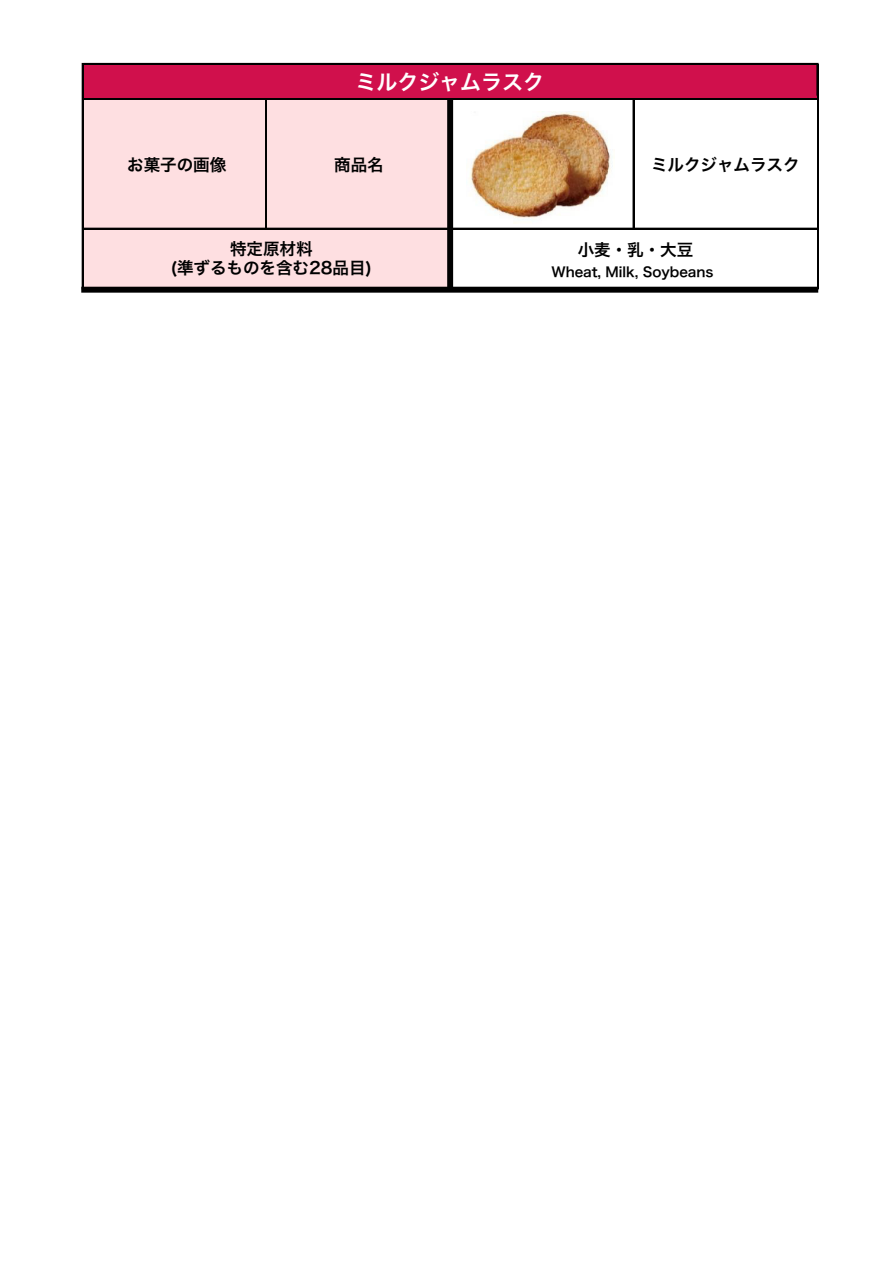
<style>
.page{position:relative;width:893px;height:1263px;background:#fff}
.page>*{position:absolute;margin:0;border:0;box-sizing:border-box;transform-origin:0 0}
.t1{font:21px "Hiragino Sans W6";letter-spacing:-.005em;color:#fff}
.t2{font:16.5px/18.3px "Hiragino Sans W6";letter-spacing:-.005em;color:#000;text-align:center}
.t3{font:13.5px "Hiragino Sans W6";letter-spacing:-.005em;color:#000}
</style>
<div class="page">
<div style="left:83px;top:63px;width:735px;height:36px;background:#d0104c"></div>
<div style="left:83px;top:99px;width:367px;height:191px;background:#fedfe1"></div>
<hr style="left:266px;top:100px;width:1px;height:129px;background:#000">
<hr style="left:82px;top:63px;width:2px;height:226px;background:#000">
<hr style="left:816px;top:65px;width:1px;height:30px;background:#000">
<hr style="left:817px;top:65px;width:1px;height:224px;background:#000">
<div style="left:447px;top:99px;width:6px;height:191px;border:4px solid #000"></div>
<hr style="left:84px;top:63px;width:734px;height:2px;background:#000">
<hr style="left:84px;top:99px;width:734px;height:1px;background:#000">
<hr style="left:84px;top:228px;width:734px;height:1px;background:#000">
<div style="left:81px;top:287px;width:737px;height:6px;border:4px solid #000"></div>
<hr style="left:633px;top:99px;width:1px;height:130px;background:#000">
<img style="left:470px;top:111px;width:141px;height:112px">
<p class="t1" style="left:356px;top:63px;width:190px">ミルクジャムラスク</p>
<p class="t2" style="left:127px;top:155px;width:101px">お菓子の画像</p>
<p class="t2" style="left:334px;top:155px;width:51px">商品名</p>
<p class="t2" style="left:651px;top:155px;width:150px">ミルクジャムラスク</p>
<p class="t2" style="left:170px;top:239px;width:203px">特定原材料<br>(準ずるものを含む28品目)</p>
<p class="t2" style="left:578px;top:240px;width:117px">小麦・乳・大豆</p>
<p class="t3" style="left:551px;top:260px;width:163px">Wheat, Milk, Soybeans</p>
</div>
